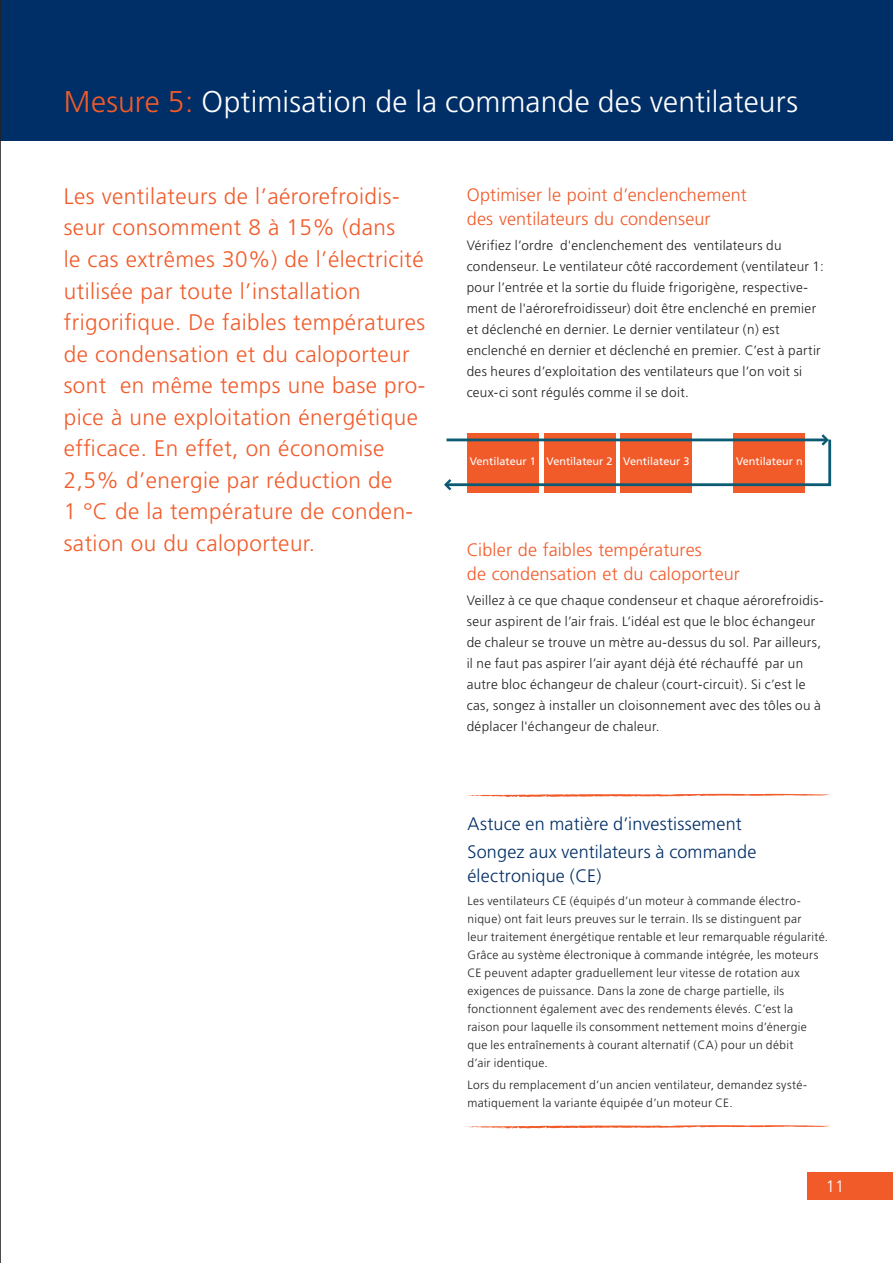
<style>
.page{position:relative;width:893px;height:1263px;background:#fff}
.page>*{position:absolute;margin:0;border:0;box-sizing:border-box;transform-origin:0 0}
.t1{font:300 30px "Frutiger";letter-spacing:.005em;color:#fff}
.t2{font:300 22.5px/31.5px "Frutiger";letter-spacing:.02em;color:#f15b2a}
.t3{font:300 18px/24px "Frutiger";letter-spacing:.01em;color:#f15b2a}
.t4{font:300 18px/28.2px "Frutiger";letter-spacing:.01em;color:#002e66}
.t5{font:300 16.5px "Frutiger";color:#fff}
.t6{font:300 13.5px/21px "Frutiger";letter-spacing:.025em;color:#231f20}
.t7{font:300 12px/18px "Frutiger";letter-spacing:.025em;color:#231f20}
.t8{font:10.95px "Frutiger";color:#fff}
.s1{color:#f15b2a}
</style>
<div class="page">
<div style="left:808px;top:1172px;width:85px;height:28px;background:#f15b2a"></div>
<div style="left:0;top:0;width:893px;height:140px;background:#002e66"></div>
<svg style="left:464px;top:1125px;width:365px;height:4px"></svg>
<svg style="left:464px;top:794px;width:365px;height:3px"></svg>
<div style="left:467px;top:433px;width:71px;height:60px;background:#f15b2a"></div>
<div style="left:544px;top:433px;width:71px;height:60px;background:#f15b2a"></div>
<div style="left:621px;top:433px;width:71px;height:60px;background:#f15b2a"></div>
<div style="left:733px;top:433px;width:72px;height:60px;background:#f15b2a"></div>
<svg style="left:444px;top:434px;width:388px;height:56px"></svg>
<hr style="left:0;top:0;width:1px;height:1263px;background:#231f20">
<h1 class="t1" style="left:64px;top:86px;width:736px"><span class="s1">Mesure 5:</span> Optimisation de la commande des ventilateurs</h1>
<p class="t2" style="left:64px;top:181px;width:363px">Les ventilateurs de l’aérorefroidis&shy;seur consomment 8 à 15% (dans<br>le cas extrêmes 30%) de l’électricité utilisée par toute l’installation frigorifique. De faibles températures de condensation et du caloporteur sont en même temps une base pro&shy;pice à une exploitation énergétique efficace. En effet, on économise 2,5% d’energie par réduction de<br>1 °C de la température de conden&shy;sation ou du caloporteur.</p>
<h3 class="t3" style="left:467px;top:183px;width:282px">Optimiser le point d’enclenchement des ventilateurs du condenseur</h3>
<p class="t6" style="left:467px;top:235px;width:359px">Vérifiez l’ordre d'enclenchement des ventilateurs du condenseur. Le ventilateur côté raccordement (ventilateur 1: pour l’entrée et la sortie du fluide frigorigène, respective&shy;ment de l'aérorefroidisseur) doit être enclenché en premier et déclenché en dernier. Le dernier ventilateur (n) est enclenché en dernier et déclenché en premier. C’est à partir des heures d’exploitation des ventilateurs que l’on voit si ceux-ci sont régulés comme il se doit.</p>
<p class="t8" style="left:470px;top:455px;width:221px">Ventilateur 1 Ventilateur 2 Ventilateur 3</p>
<p class="t8" style="left:736px;top:455px;width:68px">Ventilateur n</p>
<h3 class="t3" style="left:467px;top:538px;width:275px">Cibler de faibles températures<br>de condensation et du caloporteur</h3>
<p class="t6" style="left:467px;top:590px;width:358px">Veillez à ce que chaque condenseur et chaque aérorefroidis&shy;seur aspirent de l’air frais. L’idéal est que le bloc échangeur de chaleur se trouve un mètre au-dessus du sol. Par ailleurs, il ne faut pas aspirer l’air ayant déjà été réchauffé par un autre bloc échangeur de chaleur (court-circuit). Si c’est le cas, songez à installer un cloisonnement avec des tôles ou à déplacer l'échangeur de chaleur.</p>
<h3 class="t4" style="left:467px;top:810px;width:291px">Astuce en matière d’investissement<br>Songez aux ventilateurs à commande</h3>
<h3 class="t4" style="left:467px;top:862px;width:135px">électronique (CE)</h3>
<p class="t7" style="left:467px;top:892px;width:362px">Les ventilateurs CE (équipés d’un moteur à commande électro&shy;nique) ont fait leurs preuves sur le terrain. Ils se distinguent par<br>leur traitement énergétique rentable et leur remarquable régularité.<br>Grâce au système électronique à commande intégrée, les moteurs CE peuvent adapter graduellement leur vitesse de rotation aux exigences de puissance. Dans la zone de charge partielle, ils fonctionnent également avec des rendements élevés. C’est la raison pour laquelle ils consomment nettement moins d’énergie que les entraînements à courant alternatif (CA) pour un débit<br>d’air identique.</p>
<p class="t7" style="left:467px;top:1076px;width:341px">Lors du remplacement d’un ancien ventilateur, demandez systé&shy;matiquement la variante équipée d’un moteur CE.</p>
<p class="t5" style="left:826px;top:1178px;width:20px">1 19</p>
</div>
